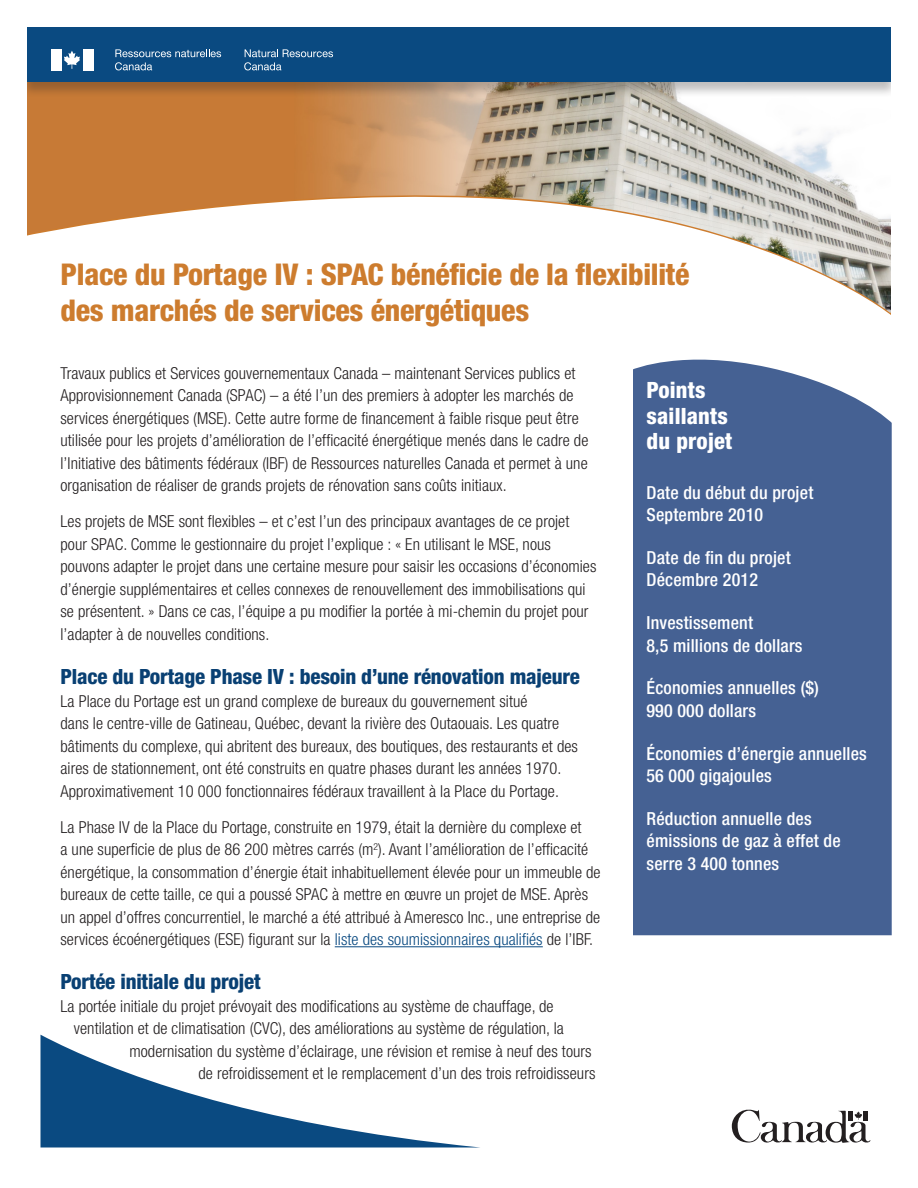
<style>
.page{position:relative;width:918px;height:1188px;background:#fff}
.page>*{position:absolute;margin:0;border:0;box-sizing:border-box;transform-origin:0 0}
.t1{font:800 condensed 30px/36px "Helvetica Neue LT Std";letter-spacing:-.01em;color:#cd7c2e}
.Callout_head{font:800 condensed 22.5px/25.5px "Helvetica Neue LT Std";letter-spacing:.01em;color:#fff}
.t2{font:800 condensed 21px "Helvetica Neue LT Std";letter-spacing:-.01em;color:#094073}
.Callout{font:500 condensed 18px/22.5px "Helvetica Neue LT Std";letter-spacing:.01em;color:#fff}
.t3{font:300 condensed 16.5px/22.5px "Helvetica Neue LT Std";letter-spacing:.005em;color:#231f20}
.s1{color:#0a4a81}
</style>
<div class="page">
<hr style="left:335px;top:946px;width:208px;height:1px;background:#0a4a81">
<div style="left:633px;top:359px;width:259px;height:576px;background:#456193"></div>
<img style="left:27px;top:98px;width:864px;height:215px">
<div style="left:19px;top:27px;width:880px;height:71px;background:#231f20;opacity:.29"></div>
<div style="left:27px;top:27px;width:864px;height:55px;background:#0a4a81"></div>
<div style="left:51px;top:49px;width:11px;height:21px;background:#fff"></div>
<svg style="left:64px;top:51px;width:16px;height:18px"></svg>
<div style="left:83px;top:49px;width:11px;height:21px;background:#fff"></div>
<svg style="left:115px;top:49px;width:106px;height:21px"></svg>
<svg style="left:244px;top:49px;width:89px;height:21px"></svg>
<svg style="left:732px;top:1109px;width:139px;height:34px"></svg>
<svg style="left:40px;top:1035px;width:440px;height:113px"></svg>
<div style="left:891px;top:5px;width:27px;height:125px;background:#fff"></div>
<div style="left:0;top:15px;width:27px;height:1173px;background:#fff"></div>
<h1 class="t1" style="left:60px;top:256px;width:631px">Place du Portage IV : SPAC bénéficie de la flexibilité des marchés de services énergétiques</h1>
<p class="t3" style="left:60px;top:362px;width:529px">Travaux publics et Services gouvernementaux Canada – maintenant Services publics et Approvisionnement Canada (SPAC) – a été l’un des premiers à adopter les marchés de services énergétiques (MSE). Cette autre forme de financement à faible risque peut être utilisée pour les projets d’amélioration de l’efficacité énergétique menés dans le cadre de l’Initiative des bâtiments fédéraux (IBF) de Ressources naturelles Canada et permet à une organisation de réaliser de grands projets de rénovation sans coûts initiaux.</p>
<p class="t3" style="left:60px;top:510px;width:538px">Les projets de MSE sont flexibles – et c’est l’un des principaux avantages de ce projet pour SPAC. Comme le gestionnaire du projet l’explique : « En utilisant le MSE, nous pouvons adapter le projet dans une certaine mesure pour saisir les occasions d’économies d’énergie supplémentaires et celles connexes de renouvellement des immobilisations qui se présentent. » Dans ce cas, l’équipe a pu modifier la portée à mi-chemin du projet pour l’adapter à de nouvelles conditions.</p>
<h2 class="t2" style="left:60px;top:664px;width:521px">Place du Portage Phase IV : besoin d’une rénovation majeure</h2>
<p class="t3" style="left:60px;top:689px;width:519px">La Place du Portage est un grand complexe de bureaux du gouvernement situé<br>dans le centre-ville de Gatineau, Québec, devant la rivière des Outaouais. Les quatre bâtiments du complexe, qui abritent des bureaux, des boutiques, des restaurants et des aires de stationnement, ont été construits en quatre phases durant les années 1970.<br>Approximativement 10 000 fonctionnaires fédéraux travaillent à la Place du Portage.</p>
<p class="t3" style="left:60px;top:815px;width:542px">La Phase IV de la Place du Portage, construite en 1979, était la dernière du complexe et<br>a une superficie de plus de 86 200 mètres carrés (m<sup>2</sup>). Avant l’amélioration de l’efficacité énergétique, la consommation d’énergie était inhabituellement élevée pour un immeuble de bureaux de cette taille, ce qui a poussé SPAC à mettre en œuvre un projet de MSE. Après un appel d’offres concurrentiel, le marché a été attribué à Ameresco Inc., une entreprise de services écoénergétiques (ESE) figurant sur la <span class="s1">liste des soumissionnaires qualifiés</span> de l’IBF.</p>
<h2 class="t2" style="left:60px;top:969px;width:202px">Portée initiale du projet</h2>
<p class="t3" style="left:60px;top:995px;width:495px">La portée initiale du projet prévoyait des modifications au système de chauffage, de</p>
<p class="t3" style="left:74px;top:1017px;width:491px">ventilation et de climatisation (CVC), des améliorations au système de régulation, la</p>
<p class="t3" style="left:129px;top:1040px;width:464px">modernisation du système d’éclairage, une révision et remise à neuf des tours</p>
<p class="t3" style="left:198px;top:1062px;width:398px">de refroidissement et le remplacement d’un des trois refroidisseurs</p>
<p class="Callout_head" style="left:646px;top:377px;width:87px">Points saillants du projet</p>
<p class="Callout" style="left:646px;top:481px;width:168px">Date du début du projet<br>Septembre 2010</p>
<p class="Callout" style="left:646px;top:546px;width:146px">Date de fin du projet<br>Décembre 2012</p>
<p class="Callout" style="left:646px;top:611px;width:158px">Investissement<br>8,5 millions de dollars</p>
<p class="Callout" style="left:646px;top:677px;width:174px">Économies annuelles ($)<br>990 000 dollars</p>
<p class="Callout" style="left:646px;top:742px;width:222px">Économies d’énergie annuelles<br>56 000 gigajoules</p>
<p class="Callout" style="left:646px;top:807px;width:196px">Réduction annuelle des émissions de gaz à effet de serre 3 400 tonnes</p>
</div>
